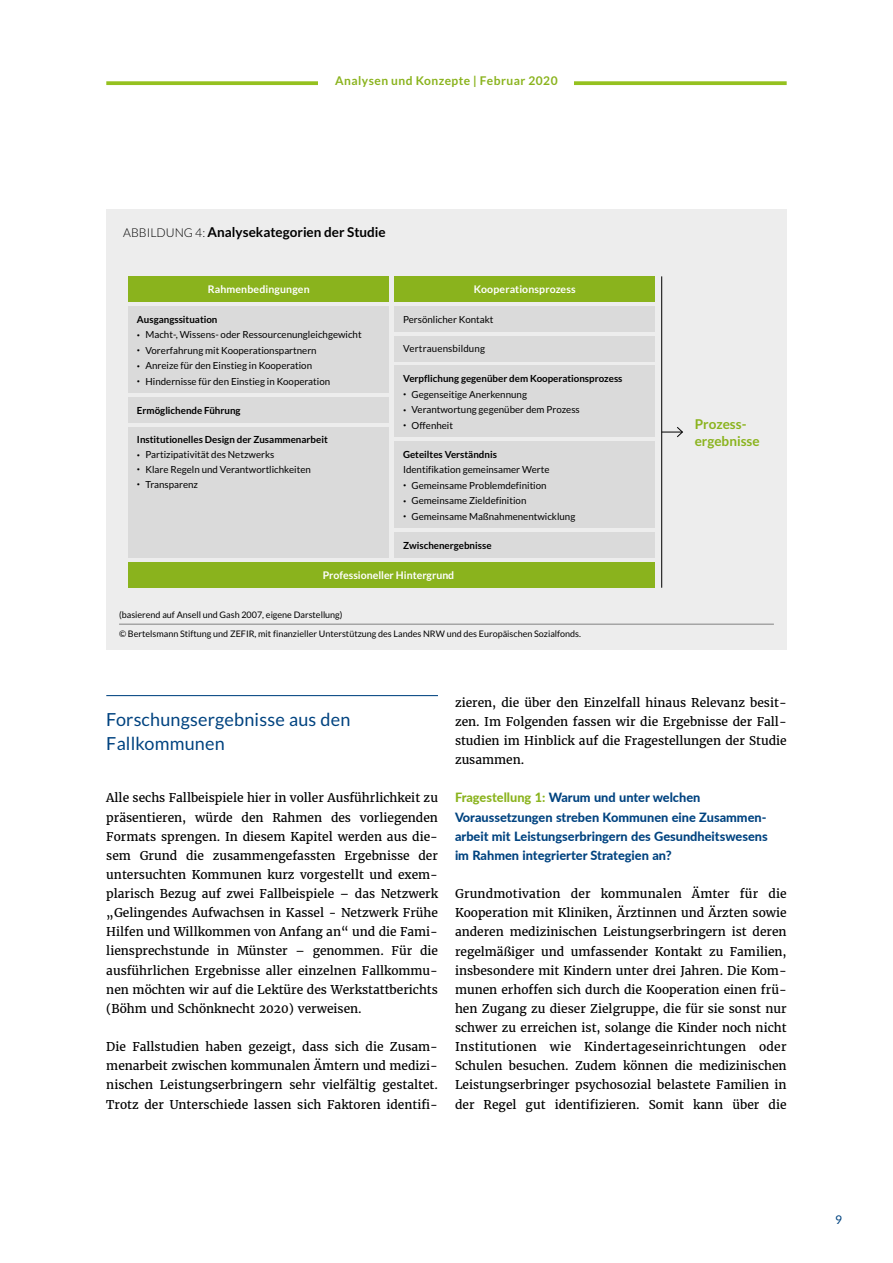
<style>
.page{position:relative;width:893px;height:1263px;background:#fff}
.page>*{position:absolute;margin:0;border:0;box-sizing:border-box;transform-origin:0 0}
.t1{font:18px/24px "Lato";letter-spacing:.01em;color:#004380}
.t2{font:700 13.5px "Lato";color:#000}
.t3{font:700 13.5px/16.5px "Lato";color:#8ab31d}
.t4{font:800 12.75px/19.2px "Lato";color:#004380}
.t5{font:12px/19.2px "Merriweather";color:#000;text-align:justify}
.t6{font:700 12px "Lato";letter-spacing:.04em;color:#8ab31d}
.t7{font:12px "Lato";color:#004380}
.t8{font:700 10.5px "Lato";letter-spacing:.005em;color:#fff}
.t9{font:9.75px "Lato";color:#000}
.t10{font:700 9.75px "Lato";color:#000}
.t11{font:9px/18.8px "Lato";color:#000}
.s1{font-weight:300;font-size:12.15px}
.s2{color:#8ab31d}
</style>
<div class="page">
<svg style="left:106px;top:81px;width:681px;height:4px;background:#9dc530"></svg>
<div style="left:319px;top:67px;width:255px;height:18px;background:#fff"></div>
<hr style="left:106px;top:695px;width:332px;height:1px;background:#004380">
<div style="left:106px;top:209px;width:681px;height:440px;background:#ededed"></div>
<div style="left:128px;top:276px;width:261px;height:26px;background:#8ab31d"></div>
<div style="left:395px;top:276px;width:260px;height:26px;background:#8ab31d"></div>
<div style="left:128px;top:562px;width:527px;height:26px;background:#8ab31d"></div>
<div style="left:395px;top:306px;width:260px;height:26px;background:#dadada"></div>
<div style="left:395px;top:336px;width:260px;height:25px;background:#dadada"></div>
<div style="left:395px;top:366px;width:260px;height:71px;background:#dadada"></div>
<div style="left:395px;top:441px;width:260px;height:87px;background:#dadada"></div>
<div style="left:128px;top:306px;width:261px;height:87px;background:#dadada"></div>
<div style="left:128px;top:397px;width:261px;height:26px;background:#dadada"></div>
<div style="left:128px;top:427px;width:261px;height:131px;background:#dadada"></div>
<div style="left:395px;top:532px;width:260px;height:26px;background:#dadada"></div>
<hr style="left:119px;top:624px;width:655px;height:1px;background:#878787">
<svg style="left:662px;top:426px;width:21px;height:114px"></svg>
<hr style="left:661px;top:276px;width:1px;height:312px;background:#000">
<p class="t6" style="left:335px;top:74px;width:224px">Analysen und Konzepte | Februar 2020</p>
<p class="t2" style="left:123px;top:224px;width:264px"><span class="s1">ABBILDUNG 4:</span> Analysekategorien der Studie</p>
<p class="t8" style="left:208px;top:283px;width:103px">Rahmenbedingungen</p>
<p class="t8" style="left:474px;top:283px;width:103px">Kooperationsprozess</p>
<p class="t10" style="left:137px;top:313px;width:82px">Ausgangssituation</p>
<p class="t9" style="left:137px;top:329px;width:226px"><sup>•</sup> Macht-, Wissens- oder Ressourcenungleichgewicht</p>
<p class="t9" style="left:137px;top:345px;width:181px"><sup>•</sup> Vorerfahrung mit Kooperationspartnern</p>
<p class="t9" style="left:137px;top:360px;width:177px"><sup>•</sup> Anreize für den Einstieg in Kooperation</p>
<p class="t9" style="left:137px;top:376px;width:195px"><sup>•</sup> Hindernisse für den Einstieg in Kooperation</p>
<p class="t10" style="left:137px;top:404px;width:105px">Ermöglichende Führung</p>
<p class="t10" style="left:137px;top:434px;width:192px">Institutionelles Design der Zusammenarbeit</p>
<p class="t9" style="left:137px;top:449px;width:139px"><sup>•</sup> Partizipativität des Netzwerks</p>
<p class="t9" style="left:137px;top:464px;width:175px"><sup>•</sup> Klare Regeln und Verantwortlichkeiten</p>
<p class="t9" style="left:137px;top:479px;width:63px"><sup>•</sup> Transparenz</p>
<p class="t9" style="left:403px;top:314px;width:92px">Persönlicher Kontakt</p>
<p class="t9" style="left:403px;top:343px;width:83px">Vertrauensbildung</p>
<p class="t10" style="left:403px;top:373px;width:221px">Verpflichung gegenüber dem Kooperationsprozess</p>
<p class="t9" style="left:403px;top:389px;width:125px"><sup>•</sup> Gegenseitige Anerkennung</p>
<p class="t9" style="left:403px;top:404px;width:178px"><sup>•</sup> Verantwortung gegenüber dem Prozess</p>
<p class="t9" style="left:403px;top:420px;width:52px"><sup>•</sup> Offenheit</p>
<p class="t10" style="left:403px;top:448px;width:95px">Geteiltes Verständnis</p>
<p class="t9" style="left:403px;top:464px;width:148px">Identifikation gemeinsamer Werte</p>
<p class="t9" style="left:403px;top:480px;width:145px"><sup>•</sup> Gemeinsame Problemdefinition</p>
<p class="t9" style="left:403px;top:495px;width:125px"><sup>•</sup> Gemeinsame Zieldefinition</p>
<p class="t9" style="left:403px;top:511px;width:174px"><sup>•</sup> Gemeinsame Maßnahmenentwicklung</p>
<p class="t10" style="left:403px;top:540px;width:90px">Zwischenergebnisse</p>
<p class="t8" style="left:323px;top:569px;width:133px">Professioneller Hintergrund</p>
<p class="t11" style="left:119px;top:605px;width:464px">(basierend auf Ansell und Gash 2007, eigene Darstellung)<br>© Bertelsmann Stiftung und ZEFIR, mit finanzieller Unterstützung des Landes NRW und des Europäischen Sozialfonds.</p>
<p class="t3" style="left:695px;top:416px;width:66px">Prozess&shy;ergebnisse</p>
<h1 class="t1" style="left:106px;top:707px;width:246px">Forschungsergebnisse aus den<br>Fallkommunen</h1>
<p class="t5" style="left:106px;top:788px;width:333px;text-align:left">Alle sechs Fallbeispiele hier in voller Ausführlichkeit zu präsentieren, würde den Rahmen des vorliegenden Formats sprengen. In diesem Kapitel werden aus die&shy;sem Grund die zusammengefassten Ergebnisse der untersuchten Kommunen kurz vorgestellt und exem&shy;plarisch Bezug auf zwei Fallbeispiele – das Netzwerk „Gelingendes Aufwachsen in Kassel - Netzwerk Frühe Hilfen und Willkommen von Anfang an“ und die Fami&shy;liensprechstunde in Münster – genommen. Für die ausführlichen Ergebnisse aller einzelnen Fallkommu&shy;nen möchten wir auf die Lektüre des Werkstattberichts (Böhm und Schönknecht 2020) verweisen.</p>
<p class="t5" style="left:106px;top:1037px;width:333px">Die Fallstudien haben gezeigt, dass sich die Zusam&shy;menarbeit zwischen kommunalen Ämtern und medizi&shy;nischen Leistungserbringern sehr vielfältig gestaltet.<br>Trotz der Unterschiede lassen sich Faktoren identifi-</p>
<p class="t5" style="left:455px;top:692px;width:333px">zieren, die über den Einzelfall hinaus Relevanz besit&shy;zen. Im Folgenden fassen wir die Ergebnisse der Fall&shy;studien im Hinblick auf die Fragestellungen der Studie zusammen.</p>
<p class="t4" style="left:455px;top:788px;width:314px"><span class="s2">Fragestellung 1:</span> Warum und unter welchen Voraussetzungen streben Kommunen eine Zusammen&shy;arbeit mit Leistungserbringern des Gesundheitswesens im Rahmen integrierter Strategien an?</p>
<p class="t5" style="left:455px;top:884px;width:333px">Grundmotivation der kommunalen Ämter für die Kooperation mit Kliniken, Ärztinnen und Ärzten sowie anderen medizinischen Leistungserbringern ist deren regelmäßiger und umfassender Kontakt zu Familien, insbesondere mit Kindern unter drei Jahren. Die Kom&shy;munen erhoffen sich durch die Kooperation einen frü&shy;hen Zugang zu dieser Zielgruppe, die für sie sonst nur schwer zu erreichen ist, solange die Kinder noch nicht Institutionen wie Kindertageseinrichtungen oder Schulen besuchen. Zudem können die medizinischen Leistungserbringer psychosozial belastete Familien in der Regel gut identifizieren. Somit kann über die</p>
<p class="t7" style="left:835px;top:1213px;width:8px">9</p>
</div>
